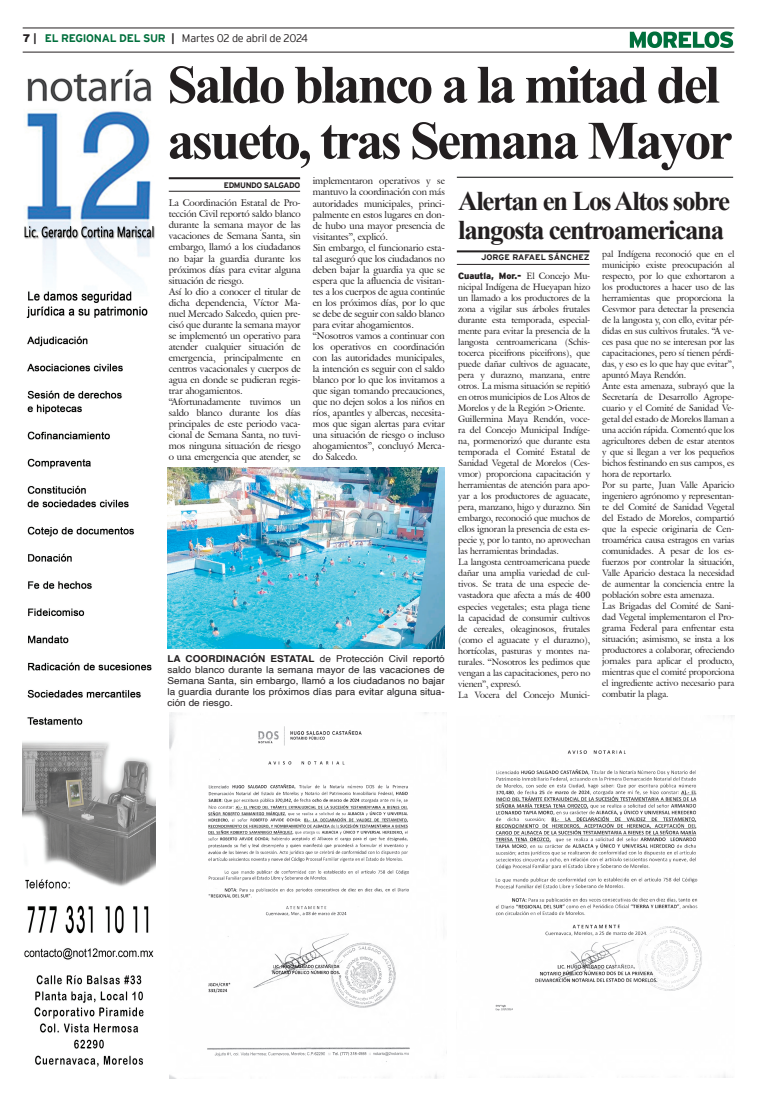
<style>
.page{position:relative;width:757px;height:1106px;background:#fff}
.page>*{position:absolute;margin:0;border:0;box-sizing:border-box;transform-origin:0 0}
.t1{font:700 54px/56px "Times New Roman";letter-spacing:-.05em;color:#231f20}
.t2{font:700 27px/29px "Times New Roman";letter-spacing:-.05em;color:#231f20}
.t3{font:300 11px "Interstate";letter-spacing:-.025em;color:#231f20}
.t4{font:9.5px/11px "Galliard IT Cby BT";letter-spacing:-.01em;color:#231f20}
.t5{font:9.5px/11px "Helvetica";letter-spacing:.005em;color:#231f20;text-align:justify;scale:1.05 1}
.t6{font:9px/11px "Galliard IT Cby BT";letter-spacing:-.01em;color:#231f20}
.t7{font:900 9px "Interstate";letter-spacing:-.01em;color:#231f20}
.t8{font:700 8px "Interstate";letter-spacing:-.015em;color:#231f20;scale:1.05 1}
.t9{font:700 8px "Interstate";letter-spacing:-.05em;color:#231f20}
.s1{font-weight:900}
.s2{font-weight:700}
.s3{font-weight:700;color:#006f3c}
.s4{font-family:"Galliard IT Cby BT";font-weight:400}
</style>
<div class="page">
<hr style="left:23px;top:28px;width:711px;height:1px;background:#231f20">
<hr style="left:23px;top:52px;width:711px;height:1px;background:#231f20">
<svg style="left:630px;top:31px;width:103px;height:17px"></svg>
<img style="left:23px;top:69px;width:132px;height:998px">
<img style="left:169px;top:712px;width:278px;height:366px">
<img style="left:495px;top:715px;width:239px;height:362px">
<hr style="left:169px;top:177px;width:131px;height:2px;background:#231f20">
<hr style="left:169px;top:191px;width:131px;height:1px;background:#231f20">
<hr style="left:457px;top:250px;width:132px;height:2px;background:#231f20">
<hr style="left:457px;top:264px;width:132px;height:1px;background:#231f20">
<hr style="left:457px;top:177px;width:276px;height:1px;background:#040503">
<img style="left:167px;top:468px;width:278px;height:180px">
<p class="t3" style="left:23px;top:32px;width:287px"><span class="s1">7</span> <span class="s2">|</span> <span class="s3">EL REGIONAL DEL SUR</span> <span class="s2">|</span> Martes 02 de abril de 2024</p>
<h1 class="t1" style="left:167px;top:55px;width:567px">Saldo blanco a la mitad del asueto, tras Semana Mayor</h1>
<p class="t9" style="left:224px;top:180px;width:78px">EDMUNDO SALGADO</p>
<h2 class="t2" style="left:458px;top:185px;width:273px">Alertan en Los Altos sobre langosta centroamericana</h2>
<p class="t8" style="left:481px;top:253px;width:105px">JORGE RAFAEL SÁNCHEZ</p>
<p class="t4" style="left:313px;top:176px;width:134px">implementaron operativos y se mantuvo la coordinación con más autoridades municipales, princi&shy;palmente en estos lugares en don&shy;de hubo una mayor presencia de visitantes”, explicó.<br>Sin embargo, el funcionario esta&shy;tal aseguró que los ciudadanos no deben bajar la guardia ya que se espera que la afluencia de visitan&shy;tes a los cuerpos de agua continúe en los próximos días, por lo que se debe de seguir con saldo blanco para evitar ahogamientos. “Nosotros vamos a continuar con los operativos en coordinación con las autoridades municipales, la intención es seguir con el saldo blanco por lo que los invitamos a que sigan tomando precauciones, que no dejen solos a los niños en ríos, apantles y albercas, necesita&shy;mos que sigan alertas para evitar una situación de riesgo o incluso ahogamientos”, concluyó Merca&shy;do Salcedo.</p>
<p class="t4" style="left:169px;top:197px;width:134px">La Coordinación Estatal de Pro&shy;tección Civil reportó saldo blanco durante la semana mayor de las vacaciones de Semana Santa, sin embargo, llamó a los ciudadanos no bajar la guardia durante los próximos días para evitar alguna situación de riesgo.<br>Así lo dio a conocer el titular de dicha dependencia, Víctor Ma&shy;nuel Mercado Salcedo, quien pre&shy;cisó que durante la semana mayor se implementó un operativo para atender cualquier situación de emergencia, principalmente en centros vacacionales y cuerpos de agua en donde se pudieran regis&shy;trar ahogamientos. “Afortunadamente tuvimos un saldo blanco durante los días principales de este periodo vaca&shy;cional de Semana Santa, no tuvi&shy;mos ninguna situación de riesgo o una emergencia que atender, se</p>
<p class="t6" style="left:602px;top:248px;width:134px">pal Indígena reconoció que en el municipio existe preocupación al respecto, por lo que exhortaron a los productores a hacer uso de las herramientas que proporciona la Cesvmor para detectar la presencia de la langosta y, con ello, evitar pér&shy;didas en sus cultivos frutales. “A ve&shy;ces pasa que no se interesan por las capacitaciones, pero sí tienen pérdi&shy;das, y eso es lo que hay que evitar”, apuntó Maya Rendón.<br>Ante esta amenaza, subrayó que la Secretaría de Desarrollo Agrope&shy;cuario y el Comité de Sanidad Ve&shy;getal del estado de Morelos llaman a una acción rápida. Comentó que los agricultores deben de estar atentos y que si llegan a ver los pequeños bichos festinando en sus campos, es hora de reportarlo.<br>Por su parte, Juan Valle Aparicio ingeniero agrónomo y representan&shy;te del Comité de Sanidad Vegetal del Estado de Morelos, compartió que la especie originaria de Cen&shy;troamérica causa estragos en varias comunidades. A pesar de los es&shy;fuerzos por controlar la situación, Valle Aparicio destaca la necesidad de aumentar la conciencia entre la población sobre esta amenaza.<br>Las Brigadas del Comité de Sani&shy;dad Vegetal implementaron el Pro&shy;grama Federal para enfrentar esta situación; asimismo, se insta a los productores a colaborar, ofreciendo jornales para aplicar el producto, mientras que el comité proporciona el ingrediente activo necesario para combatir la plaga.</p>
<p class="t7" style="left:458px;top:271px;width:134px">Cuautla, Mor.- <span class="s4">El Concejo Mu-</span></p>
<p class="t6" style="left:458px;top:282px;width:134px">nicipal Indígena de Hueyapan hizo un llamado a los productores de la zona a vigilar sus árboles frutales durante esta temporada, especial&shy;mente para evitar la presencia de la langosta centroamericana (Schis&shy;tocerca piceifrons piceifrons), que puede dañar cultivos de aguacate, pera y durazno, manzana, entre otros. La misma situación se repitió en otros municipios de Los Altos de Morelos y de la Región &gt;Oriente.<br>Guillermina Maya Rendón, voce&shy;ra del Concejo Municipal Indíge&shy;na, pormenorizó que durante esta temporada el Comité Estatal de Sanidad Vegetal de Morelos (Ces&shy;vmor) proporciona capacitación y herramientas de atención para apo&shy;yar a los productores de aguacate, pera, manzano, higo y durazno. Sin embargo, reconoció que muchos de ellos ignoran la presencia de esta es&shy;pecie y, por lo tanto, no aprovechan las herramientas brindadas.<br>La langosta centroamericana puede dañar una amplia variedad de cul&shy;tivos. Se trata de una especie de&shy;vastadora que afecta a más de 400 especies vegetales; esta plaga tiene la capacidad de consumir cultivos de cereales, oleaginosos, frutales (como el aguacate y el durazno), hortícolas, pasturas y montes na&shy;turales. “Nosotros les pedimos que vengan a las capacitaciones, pero no vienen”, expresó.<br>La Vocera del Concejo Munici-</p>
<p class="t5" style="left:167px;top:653px;width:266px"><span class="s2">LA COORDINACIÓN ESTATAL</span> de Protección Civil reportó saldo blanco durante la semana mayor de las vacaciones de Semana Santa, sin embargo, llamó a los ciudadanos no bajar la guardia durante los próximos días para evitar alguna situa&shy;ción de riesgo.</p>
</div>
